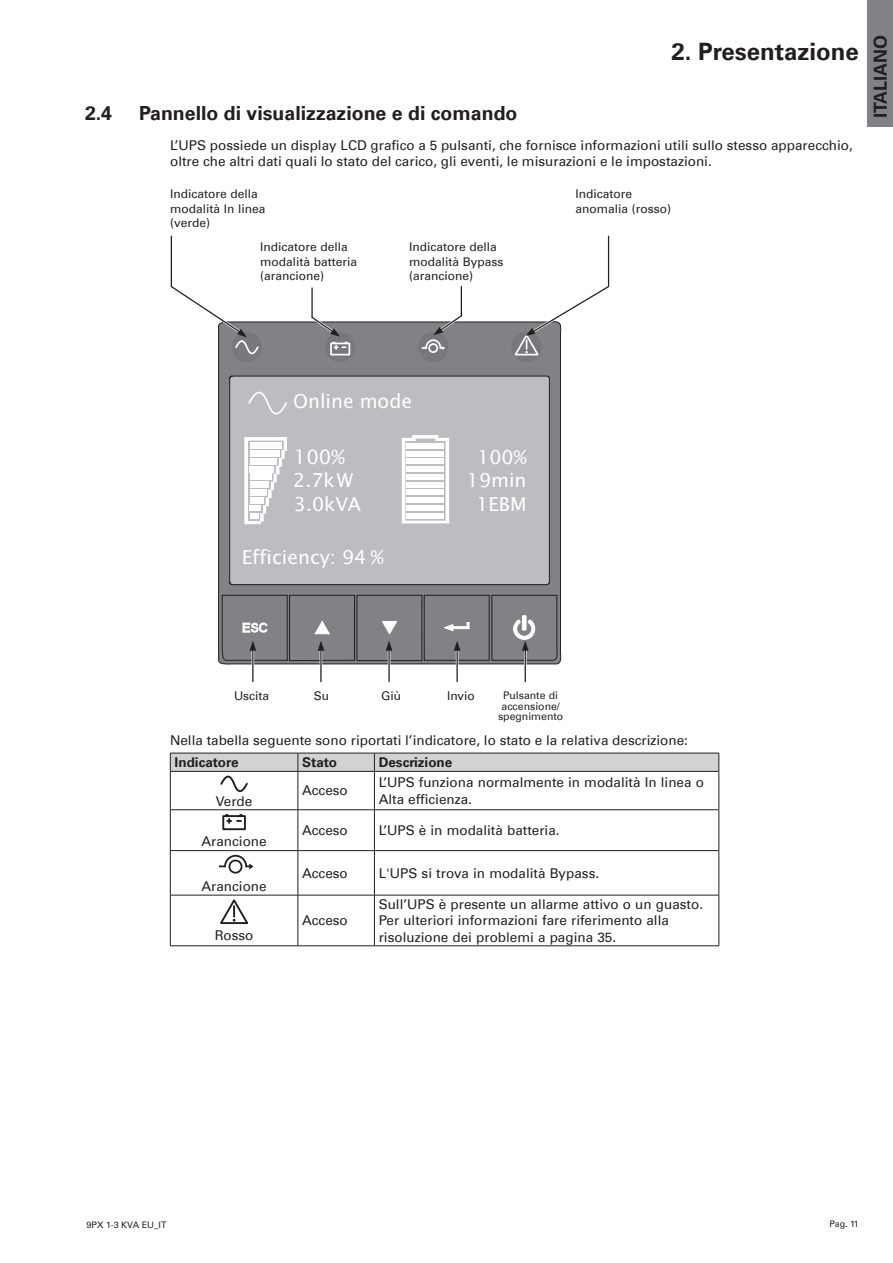
<style>
.page{position:relative;width:893px;height:1263px;background:#fff}
.page>*{position:absolute;margin:0;border:0;box-sizing:border-box;transform-origin:0 0}
.t1{font:700 24px "Univers Com 65";color:#231f20}
.t2{font:19.8px "Lucida Sans";color:#fff}
.t3{font:700 19.5px "Univers Com 65";color:#231f20}
.t4{font:19.2px/23.7px "Lucida Sans Unicode";color:#fff;text-align:center}
.t5{font:700 18px "Univers Com 65";color:#231f20}
.t6{font:13.5px/16.2px "Univers Com 55 Roman";color:#231f20}
.t7{font:700 13.5px "Univers Com 65";color:#231f20}
.t8{font:12px/14.4px "Univers Com 55 Roman";color:#231f20}
.t9{font:10.5px/10.5px "Univers Com 55 Roman";color:#231f20;text-align:center}
.t10{font:9px "Univers Com 55 Roman";color:#231f20}
</style>
<div class="page">
<div style="left:867px;top:0;width:26px;height:126px;background:#808285"></div>
<svg style="left:218px;top:422px;width:344px;height:243px;background:#afb0b3"></svg>
<svg style="left:402px;top:435px;width:47px;height:88px"></svg>
<div style="left:407px;top:443px;width:37px;height:6px;background:#fff"></div>
<div style="left:407px;top:451px;width:37px;height:6px;background:#fff"></div>
<div style="left:407px;top:458px;width:37px;height:6px;background:#fff"></div>
<div style="left:407px;top:466px;width:37px;height:6px;background:#fff"></div>
<div style="left:407px;top:474px;width:37px;height:6px;background:#fff"></div>
<div style="left:407px;top:482px;width:37px;height:5px;background:#fff"></div>
<div style="left:407px;top:489px;width:37px;height:6px;background:#fff"></div>
<div style="left:407px;top:497px;width:37px;height:6px;background:#fff"></div>
<div style="left:407px;top:505px;width:37px;height:6px;background:#fff"></div>
<div style="left:407px;top:513px;width:37px;height:5px;background:#fff"></div>
<svg style="left:244px;top:437px;width:43px;height:87px"></svg>
<div style="left:250px;top:442px;width:32px;height:6px;background:#fff"></div>
<div style="left:250px;top:450px;width:29px;height:6px;background:#fff"></div>
<div style="left:250px;top:458px;width:27px;height:6px;background:#fff"></div>
<div style="left:250px;top:466px;width:24px;height:6px;background:#fff"></div>
<div style="left:250px;top:474px;width:22px;height:6px;background:#fff"></div>
<div style="left:250px;top:482px;width:19px;height:6px;background:#fff"></div>
<div style="left:250px;top:489px;width:16px;height:7px;background:#fff"></div>
<div style="left:250px;top:497px;width:14px;height:7px;background:#fff"></div>
<div style="left:250px;top:505px;width:11px;height:6px;background:#fff"></div>
<div style="left:250px;top:513px;width:8px;height:6px;background:#fff"></div>
<hr style="left:524px;top:650px;width:2px;height:32px;background:#fff">
<hr style="left:252px;top:650px;width:2px;height:32px;background:#fff">
<hr style="left:525px;top:650px;width:1px;height:32px;background:#231f20">
<hr style="left:388px;top:650px;width:2px;height:32px;background:#231f20">
<hr style="left:456px;top:650px;width:2px;height:32px;background:#231f20">
<hr style="left:252px;top:650px;width:1px;height:32px;background:#231f20">
<hr style="left:320px;top:650px;width:2px;height:32px;background:#231f20">
<svg style="left:222px;top:595px;width:337px;height:66px;background:#7e7f82"></svg>
<svg style="left:170px;top:236px;width:440px;height:186px"></svg>
<hr style="left:170px;top:771px;width:1px;height:38px;background:#231f20">
<hr style="left:298px;top:771px;width:1px;height:38px;background:#231f20">
<hr style="left:374px;top:771px;width:1px;height:38px;background:#231f20">
<hr style="left:719px;top:771px;width:1px;height:38px;background:#231f20">
<hr style="left:170px;top:809px;width:128px;height:1px;background:#231f20">
<hr style="left:170px;top:810px;width:1px;height:40px;background:#231f20">
<hr style="left:170px;top:851px;width:1px;height:44px;background:#231f20">
<hr style="left:298px;top:809px;width:76px;height:1px;background:#231f20">
<hr style="left:298px;top:810px;width:1px;height:40px;background:#231f20">
<hr style="left:374px;top:809px;width:345px;height:1px;background:#231f20">
<hr style="left:374px;top:810px;width:1px;height:40px;background:#231f20">
<hr style="left:719px;top:810px;width:1px;height:40px;background:#231f20">
<hr style="left:298px;top:851px;width:1px;height:44px;background:#231f20">
<hr style="left:374px;top:851px;width:1px;height:44px;background:#231f20">
<hr style="left:719px;top:851px;width:1px;height:44px;background:#231f20">
<hr style="left:170px;top:850px;width:128px;height:1px;background:#231f20">
<hr style="left:298px;top:850px;width:76px;height:1px;background:#231f20">
<hr style="left:374px;top:850px;width:345px;height:1px;background:#231f20">
<hr style="left:170px;top:895px;width:128px;height:1px;background:#231f20">
<hr style="left:170px;top:895px;width:1px;height:50px;background:#231f20">
<hr style="left:298px;top:895px;width:76px;height:1px;background:#231f20">
<hr style="left:298px;top:895px;width:1px;height:50px;background:#231f20">
<hr style="left:374px;top:895px;width:345px;height:1px;background:#231f20">
<hr style="left:374px;top:895px;width:1px;height:50px;background:#231f20">
<hr style="left:719px;top:895px;width:1px;height:50px;background:#231f20">
<hr style="left:170px;top:945px;width:128px;height:1px;background:#231f20">
<hr style="left:298px;top:945px;width:76px;height:1px;background:#231f20">
<hr style="left:374px;top:945px;width:345px;height:1px;background:#231f20">
<svg style="left:170px;top:753px;width:550px;height:39px"></svg>
<svg style="left:222px;top:814px;width:24px;height:16px"></svg>
<svg style="left:219px;top:855px;width:34px;height:18px"></svg>
<svg style="left:220px;top:899px;width:28px;height:25px"></svg>
<h1 class="t1" style="left:671px;top:37px;width:189px">2. Presentazione</h1>
<h3 class="t3" style="left:85px;top:102px;width:29px">2.4</h3>
<h3 class="t3" style="left:139px;top:102px;width:380px">Pannello di visualizzazione e di comando</h3>
<p class="t6" style="left:170px;top:137px;width:684px">L’UPS possiede un display LCD grafico a 5 pulsanti, che fornisce informazioni utili sullo stesso apparecchio, oltre che altri dati quali lo stato del carico, gli eventi, le misurazioni e le impostazioni.</p>
<p class="t8" style="left:170px;top:187px;width:97px">Indicatore della modalità In linea (verde)</p>
<p class="t8" style="left:575px;top:187px;width:97px">Indicatore anomalia (rosso)</p>
<p class="t8" style="left:260px;top:240px;width:99px">Indicatore della modalità batteria (arancione)</p>
<p class="t8" style="left:409px;top:240px;width:96px">Indicatore della modalità Bypass (arancione)</p>
<h3 class="t5" style="left:870px;top:118px;width:84px;rotate:-90deg">ITALIANO</h3>
<h3 class="t4" style="left:293px;top:390px;width:120px">Online mode</h3>
<h2 class="t2" style="left:294px;top:445px;width:52px">100%</h2>
<h3 class="t4" style="left:293px;top:469px;width:69px;text-align:left">2.7kW<br>3.0kVA</h3>
<h3 class="t4" style="left:242px;top:545px;width:143px">Efficiency: 94 %</h3>
<h3 class="t4" style="left:467px;top:445px;width:61px">100%<br>19min<br>1EBM</h3>
<p class="t8" style="left:234px;top:689px;width:37px">Uscita</p>
<p class="t8" style="left:314px;top:689px;width:17px">Su</p>
<p class="t8" style="left:381px;top:689px;width:22px">Giù</p>
<p class="t8" style="left:447px;top:689px;width:29px">Invio</p>
<p class="t9" style="left:498px;top:690px;width:67px">Pulsante di accensione/ spegnimento</p>
<p class="t6" style="left:170px;top:732px;width:519px">Nella tabella seguente sono riportati l’indicatore, lo stato e la relativa descrizione:</p>
<p class="t7" style="left:175px;top:754px;width:65px">Indicatore</p>
<p class="t7" style="left:302px;top:754px;width:36px">Stato</p>
<p class="t7" style="left:379px;top:754px;width:75px">Descrizione</p>
<p class="t6" style="left:216px;top:793px;width:38px">Verde</p>
<p class="t6" style="left:302px;top:782px;width:47px">Acceso</p>
<p class="t6" style="left:379px;top:774px;width:327px">L’UPS funziona normalmente in modalità In linea o<br>Alta efficienza.</p>
<p class="t6" style="left:201px;top:833px;width:67px">Arancione</p>
<p class="t6" style="left:201px;top:878px;width:67px">Arancione</p>
<p class="t6" style="left:215px;top:927px;width:40px">Rosso</p>
<p class="t6" style="left:302px;top:822px;width:47px">Acceso</p>
<p class="t6" style="left:379px;top:822px;width:182px">L’UPS è in modalità batteria.</p>
<p class="t6" style="left:302px;top:865px;width:47px">Acceso</p>
<p class="t6" style="left:379px;top:865px;width:222px">L'UPS si trova in modalità Bypass.</p>
<p class="t6" style="left:302px;top:912px;width:47px">Acceso</p>
<p class="t6" style="left:379px;top:896px;width:326px">Sull’UPS è presente un allarme attivo o un guasto.<br>Per ulteriori informazioni fare riferimento alla risoluzione dei problemi a pagina 35.</p>
<p class="t10" style="left:87px;top:1220px;width:82px">9PX 1-3 KVA EU_IT</p>
<p class="t10" style="left:829px;top:1218px;width:31px">Pag. 11</p>
</div>
